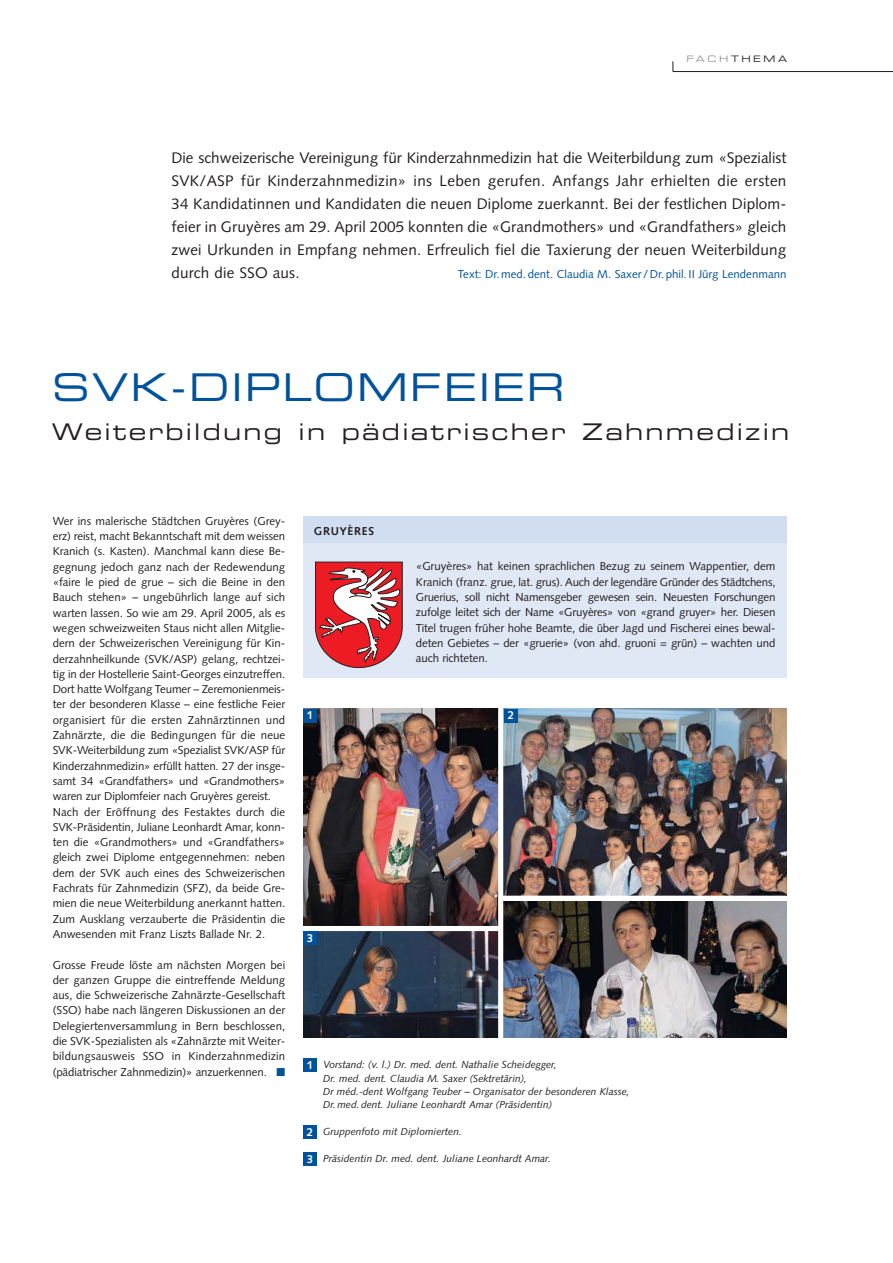
<style>
.page{position:relative;width:893px;height:1263px;background:#fff}
.page>*{position:absolute;margin:0;border:0;box-sizing:border-box;transform-origin:0 0}
.t1{font:38.25px "Eurostile Extended Two";letter-spacing:.05em;color:#00529b}
.t2{font:22.95px "Eurostile Extended Two";letter-spacing:.095em;color:#231f20}
.t3{font:15.3px/23px "Syntax";letter-spacing:.01em;color:#231f20;text-align:justify}
.t4{font:11.55px/15.3px "Syntax";color:#231f20;text-align:justify}
.t5{font:11.55px "Syntax";color:#00529b}
.t6{font:700 11.55px "Syntax";letter-spacing:.065em;color:#231f20}
.t7{font:700 11.55px "Syntax";color:#fff}
.t8{font:italic 10.2px/13.4px "Syntax";color:#231f20}
.t9{font:8.85px "Eurostile Extended Two";letter-spacing:.29em;color:#231f20}
.s1{color:#939598}
.s2{color:#00529b}
</style>
<div class="page">
<hr style="left:673px;top:71px;width:219px;height:1px;background:#231f20">
<div style="left:303px;top:517px;width:483px;height:161px;background:#e0e7f5"></div>
<div style="left:303px;top:517px;width:483px;height:26px;background:#d1ddf1"></div>
<svg style="left:315px;top:562px;width:87px;height:106px;background:#d46167"></svg>
<img style="left:504px;top:709px;width:282px;height:186px">
<img style="left:303px;top:709px;width:195px;height:216px">
<img style="left:503px;top:901px;width:283px;height:136px">
<img style="left:303px;top:931px;width:195px;height:107px">
<div style="left:504px;top:709px;width:14px;height:14px;background:#00529b"></div>
<div style="left:303px;top:931px;width:14px;height:14px;background:#00529b"></div>
<div style="left:303px;top:709px;width:14px;height:14px;background:#00529b"></div>
<div style="left:303px;top:1058px;width:14px;height:14px;background:#00529b"></div>
<div style="left:303px;top:1125px;width:14px;height:14px;background:#00529b"></div>
<div style="left:303px;top:1152px;width:14px;height:14px;background:#00529b"></div>
<p class="t9" style="left:686px;top:55px;width:102px"><span class="s1">FACH</span>THEMA</p>
<p class="t3" style="left:171px;top:148px;width:616px">Die schweizerische Vereinigung für Kinderzahnmedizin hat die Weiterbildung zum «Spezialist SVK/ASP für Kinderzahnmedizin» ins Leben gerufen. Anfangs Jahr erhielten die ersten 34 Kandidatinnen und Kandidaten die neuen Diplome zuerkannt. Bei der festlichen Diplom&shy;feier in Gruyères am 29. April 2005 konnten die «Grandmothers» und «Grandfathers» gleich zwei Urkunden in Empfang nehmen. Erfreulich fiel die Taxierung der neuen Weiterbildung durch die SSO aus.</p>
<p class="t5" style="left:458px;top:269px;width:330px">Text: Dr.med. dent. Claudia M. Saxer /Dr.phil. II Jürg Lendenmann</p>
<h1 class="t1" style="left:52px;top:373px;width:513px">SVK-DIPLOMFEIER</h1>
<h2 class="t2" style="left:52px;top:424px;width:738px">Weiterbildung in pädiatrischer Zahnmedizin</h2>
<p class="t4" style="left:53px;top:514px;width:234px;text-align:left">Wer ins malerische Städtchen Gruyères (Grey&shy;erz) reist, macht Bekanntschaft mit dem weissen Kranich (s. Kasten). Manchmal kann diese Be&shy;gegnung jedoch ganz nach der Redewendung «faire le pied de grue – sich die Beine in den Bauch stehen» – ungebührlich lange auf sich warten lassen. So wie am 29. April 2005, als es wegen schweizweiten Staus nicht allen Mitglie&shy;dern der Schweizerischen Vereinigung für Kin&shy;derzahnheilkunde (SVK/ASP) gelang, rechtzei&shy;tig in der Hostellerie Saint-Georges einzutreffen.<br>Dort hatte Wolfgang Teumer – Zeremonienmeis&shy;ter der besonderen Klasse – eine festliche Feier organisiert für die ersten Zahnärztinnen und Zahnärzte, die die Bedingungen für die neue SVK-Weiterbildung zum «Spezialist SVK/ASP für Kinderzahnmedizin» erfüllt hatten. 27 der insge&shy;samt 34 «Grandfathers» und «Grandmothers» waren zur Diplomfeier nach Gruyères gereist.<br>Nach der Eröffnung des Festaktes durch die SVK-Präsidentin, Juliane Leonhardt Amar, konn&shy;ten die «Grandmothers» und «Grandfathers» gleich zwei Diplome entgegennehmen: neben dem der SVK auch eines des Schweizerischen Fachrats für Zahnmedizin (SFZ), da beide Gre&shy;mien die neue Weiterbildung anerkannt hatten.<br>Zum Ausklang verzauberte die Präsidentin die Anwesenden mit Franz Liszts Ballade Nr. 2.</p>
<p class="t4" style="left:53px;top:958px;width:234px">Grosse Freude löste am nächsten Morgen bei der ganzen Gruppe die eintreffende Meldung aus, die Schweizerische Zahnärzte-Gesellschaft (SSO) habe nach längeren Diskussionen an der Delegiertenversammlung in Bern beschlossen, die SVK-Spezialisten als «Zahnärzte mit Weiter&shy;bildungsausweis SSO in Kinderzahnmedizin (pädiatrischer Zahnmedizin)» anzuerkennen. <span class="s2">■</span></p>
<p class="t6" style="left:314px;top:527px;width:62px">GRUYÈRES</p>
<p class="t7" style="left:307px;top:711px;width:8px">1</p>
<p class="t4" style="left:416px;top:560px;width:361px">«Gruyères» hat keinen sprachlichen Bezug zu seinem Wappentier, dem Kranich (franz. grue, lat. grus). Auch der legendäre Gründer des Städtchens, Gruerius, soll nicht Namensgeber gewesen sein. Neuesten Forschungen zufolge leitet sich der Name «Gruyères» von «grand gruyer» her. Diesen Titel trugen früher hohe Beamte, die über Jagd und Fischerei eines bewal&shy;deten Gebietes – der «gruerie» (von ahd. gruoni = grün) – wachten und auch richteten.</p>
<p class="t7" style="left:507px;top:711px;width:8px">2</p>
<p class="t7" style="left:307px;top:933px;width:8px">3</p>
<p class="t7" style="left:307px;top:1060px;width:8px">1</p>
<p class="t7" style="left:307px;top:1128px;width:8px">2</p>
<p class="t7" style="left:307px;top:1155px;width:8px">3</p>
<p class="t8" style="left:323px;top:1059px;width:308px">Vorstand: (v. l.) Dr. med. dent. Nathalie Scheidegger,<br>Dr. med. dent. Claudia M. Saxer (Sektretärin),<br>Dr méd.-dent Wolfgang Teuber – Organisator der besonderen Klasse, Dr.med. dent. Juliane Leonhardt Amar (Präsidentin)</p>
<p class="t8" style="left:323px;top:1126px;width:140px">Gruppenfoto mit Diplomierten.</p>
<p class="t8" style="left:323px;top:1153px;width:229px">Präsidentin Dr. med. dent. Juliane Leonhardt Amar.</p>
</div>
